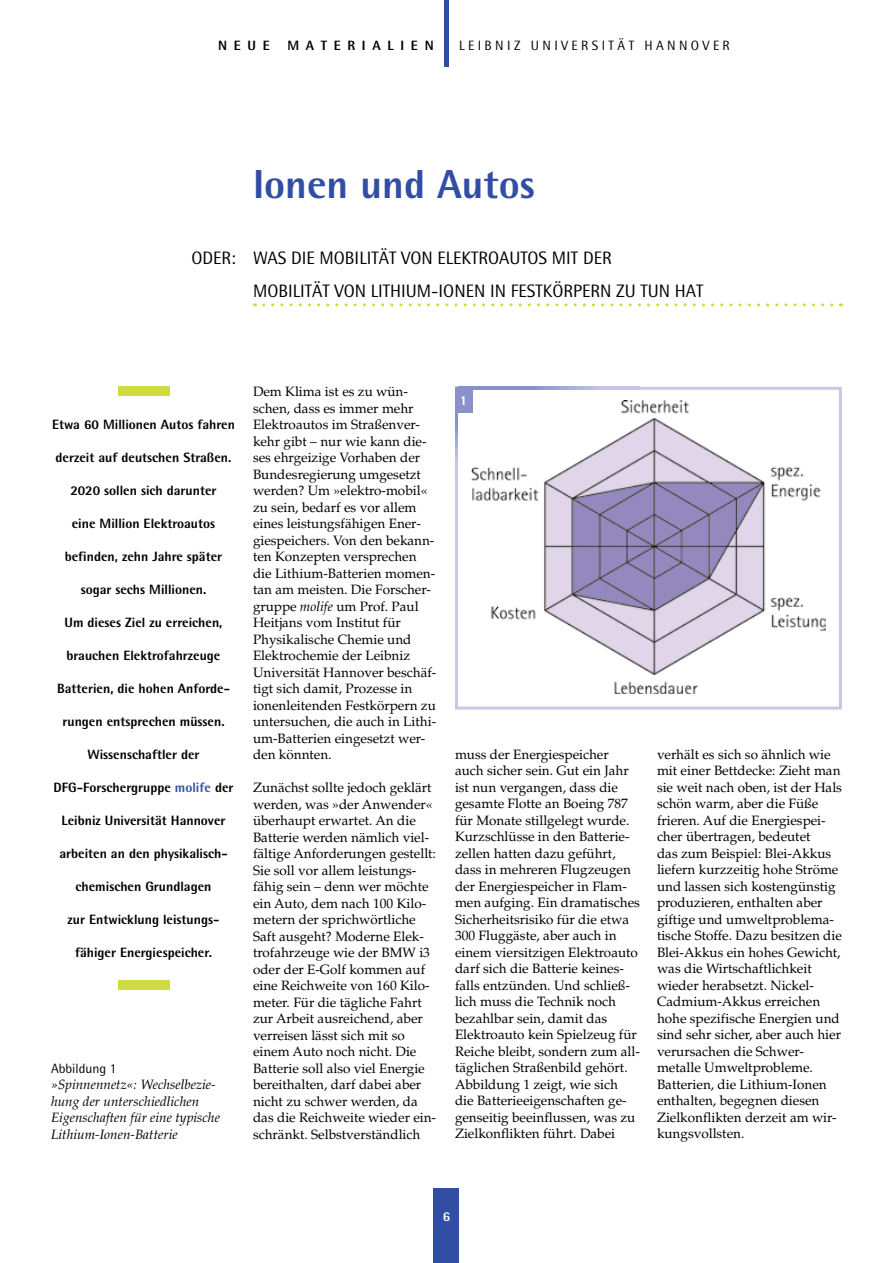
<style>
.page{position:relative;width:893px;height:1263px;background:#fff}
.page>*{position:absolute;margin:0;border:0;box-sizing:border-box;transform-origin:0 0}
.t1{font:800 40.5px "Rotis Semi Sans";color:#314ea3}
.t2{font:18px/33px "Rotis Semi Sans";color:#000}
.t3{font:13.5px/16.5px "Palatino";color:#000}
.t4{font:800 13.5px "Rotis Semi Sans";color:#000}
.t5{font:italic 13.5px/16.5px "Palatino";color:#000}
.t6{font:13.5px "Rotis Semi Sans";letter-spacing:.25em;color:#000}
.t7{font:800 13.5px "Rotis Semi Sans";letter-spacing:.5em;color:#000}
.t8{font:13.5px "Rotis Semi Sans";color:#000}
.t9{font:800 13.5px "Rotis Semi Sans";color:#fff}
.s1{color:#314ea3}
.s2{font-style:italic}
</style>
<div class="page">
<div style="left:444px;top:0;width:5px;height:66px;background:#314ea3"></div>
<div style="left:434px;top:1188px;width:25px;height:75px;background:#314ea3"></div>
<div style="left:118px;top:387px;width:51px;height:9px;background:#cedc40"></div>
<div style="left:118px;top:981px;width:51px;height:9px;background:#cedc40"></div>
<svg style="left:264px;top:303px;width:577px;height:3px"></svg>
<svg style="left:455px;top:387px;width:387px;height:322px"></svg>
<hr style="left:458px;top:390px;width:182px;height:1px;background:#fff">
<svg style="left:472px;top:387px;width:168px;height:3px"></svg>
<svg style="left:455px;top:412px;width:3px;height:66px"></svg>
<div style="left:455px;top:387px;width:17px;height:25px;background:#8891c9"></div>
<p class="t4" style="left:218px;top:36px;width:53px">NEUE</p>
<p class="t7" style="left:287px;top:36px;width:148px">MATERIALIEN</p>
<p class="t6" style="left:459px;top:37px;width:272px">LEIBNIZ UNIVERSITÄT HANNOVER</p>
<h1 class="t1" style="left:253px;top:159px;width:283px">Ionen und Autos</h1>
<h2 class="t2" style="left:192px;top:241px;width:46px">ODER:</h2>
<h2 class="t2" style="left:253px;top:241px;width:452px">WAS DIE MOBILITÄT VON ELEKTROAUTOS MIT DER<br>MOBILITÄT VON LITHIUM-IONEN IN FESTKÖRPERN ZU TUN HAT</h2>
<p class="t4" style="left:52px;top:416px;width:185px">Etwa 60 Millionen Autos fahren</p>
<p class="t4" style="left:56px;top:449px;width:177px">derzeit auf deutschen Straßen.</p>
<p class="t4" style="left:70px;top:482px;width:148px">2020 sollen sich darunter</p>
<p class="t4" style="left:72px;top:515px;width:145px">eine Million Elektroautos</p>
<p class="t4" style="left:65px;top:548px;width:159px">befinden, zehn Jahre später</p>
<p class="t4" style="left:81px;top:581px;width:127px">sogar sechs Millionen.</p>
<p class="t4" style="left:65px;top:614px;width:159px">Um dieses Ziel zu erreichen,</p>
<p class="t4" style="left:67px;top:647px;width:155px">brauchen Elektrofahrzeuge</p>
<p class="t4" style="left:57px;top:680px;width:174px">Batterien, die hohen Anforde-</p>
<p class="t4" style="left:62px;top:713px;width:164px">rungen entsprechen müssen.</p>
<p class="t4" style="left:87px;top:746px;width:114px">Wissenschaftler der</p>
<p class="t4" style="left:54px;top:779px;width:181px">DFG-Forschergruppe <span class="s1">molife</span> der</p>
<p class="t4" style="left:62px;top:812px;width:165px">Leibniz Universität Hannover</p>
<p class="t4" style="left:59px;top:845px;width:170px">arbeiten an den physikalisch-</p>
<p class="t4" style="left:76px;top:878px;width:137px">chemischen Grundlagen</p>
<p class="t4" style="left:68px;top:911px;width:153px">zur Entwicklung leistungs-</p>
<p class="t4" style="left:75px;top:944px;width:138px">fähiger Energiespeicher.</p>
<p class="t8" style="left:51px;top:1060px;width:67px">Abbildung 1</p>
<p class="t5" style="left:51px;top:1076px;width:170px">»Spinnennetz«: Wechselbezie&shy;hung der unterschiedlichen<br>Eigenschaften für eine typische<br>Lithium-Ionen-Batterie</p>
<p class="t3" style="left:253px;top:383px;width:185px">Dem Klima ist es zu wün&shy;schen, dass es immer mehr<br>Elektroautos im Straßenver&shy;kehr gibt – nur wie kann die&shy;ses ehrgeizige Vorhaben der<br>Bundesregierung umgesetzt werden? Um »elektro-mobil« zu sein, bedarf es vor allem eines leistungsfähigen Ener&shy;giespeichers. Von den bekann&shy;ten Konzepten versprechen die Lithium-Batterien momen&shy;tan am meisten. Die Forscher&shy;gruppe <span class="s2">molife</span> um Prof. Paul<br>Heitjans vom Institut für<br>Physikalische Chemie und<br>Elektrochemie der Leibniz<br>Universität Hannover beschäf&shy;tigt sich damit, Prozesse in ionenleitenden Festkörpern zu untersuchen, die auch in Lithi&shy;um-Batterien eingesetzt wer&shy;den könnten.</p>
<p class="t3" style="left:253px;top:779px;width:185px">Zunächst sollte jedoch geklärt werden, was »der Anwender« überhaupt erwartet. An die<br>Batterie werden nämlich viel&shy;fältige Anforderungen gestellt:<br>Sie soll vor allem leistungs&shy;fähig sein – denn wer möchte ein Auto, dem nach 100 Kilo&shy;metern der sprichwörtliche<br>Saft ausgeht? Moderne Elek&shy;trofahrzeuge wie der BMW i3 oder der E-Golf kommen auf eine Reichweite von 160 Kilo&shy;meter. Für die tägliche Fahrt zur Arbeit ausreichend, aber verreisen lässt sich mit so einem Auto noch nicht. Die<br>Batterie soll also viel Energie bereithalten, darf dabei aber nicht zu schwer werden, da das die Reichweite wieder ein&shy;schränkt. Selbstverständlich</p>
<p class="t9" style="left:460px;top:392px;width:9px">1</p>
<p class="t3" style="left:455px;top:746px;width:186px">muss der Energiespeicher auch sicher sein. Gut ein Jahr ist nun vergangen, dass die gesamte Flotte an Boeing 787 für Monate stillgelegt wurde.<br>Kurzschlüsse in den Batterie&shy;zellen hatten dazu geführt, dass in mehreren Flugzeugen der Energiespeicher in Flam&shy;men aufging. Ein dramatisches<br>Sicherheitsrisiko für die etwa<br>300 Fluggäste, aber auch in einem viersitzigen Elektroauto darf sich die Batterie keines&shy;falls entzünden. Und schließ&shy;lich muss die Technik noch bezahlbar sein, damit das<br>Elektroauto kein Spielzeug für<br>Reiche bleibt, sondern zum all&shy;täglichen Straßenbild gehört.<br>Abbildung 1 zeigt, wie sich<br>die Batterieeigenschaften ge&shy;genseitig beeinflussen, was zu<br>Zielkonflikten führt. Dabei</p>
<p class="t3" style="left:657px;top:746px;width:186px">verhält es sich so ähnlich wie mit einer Bettdecke: Zieht man sie weit nach oben, ist der Hals schön warm, aber die Füße frieren. Auf die Energiespei&shy;cher übertragen, bedeutet<br>das zum Beispiel: Blei-Akkus liefern kurzzeitig hohe Ströme und lassen sich kostengünstig produzieren, enthalten aber giftige und umweltproblema&shy;tische Stoffe. Dazu besitzen die<br>Blei-Akkus ein hohes Gewicht, was die Wirtschaftlichkeit wieder herabsetzt. Nickel-<br>Cad mium-Akkus erreichen hohe spezifische Energien und sind sehr sicher, aber auch hier verursachen die Schwer&shy;metalle Umweltprobleme.<br>Batte rien, die Lithium-Ionen ent halten, begegnen diesen<br>Zielkonflikten derzeit am wir&shy;kungs vollsten.</p>
<p class="t9" style="left:443px;top:1208px;width:9px">6</p>
</div>
